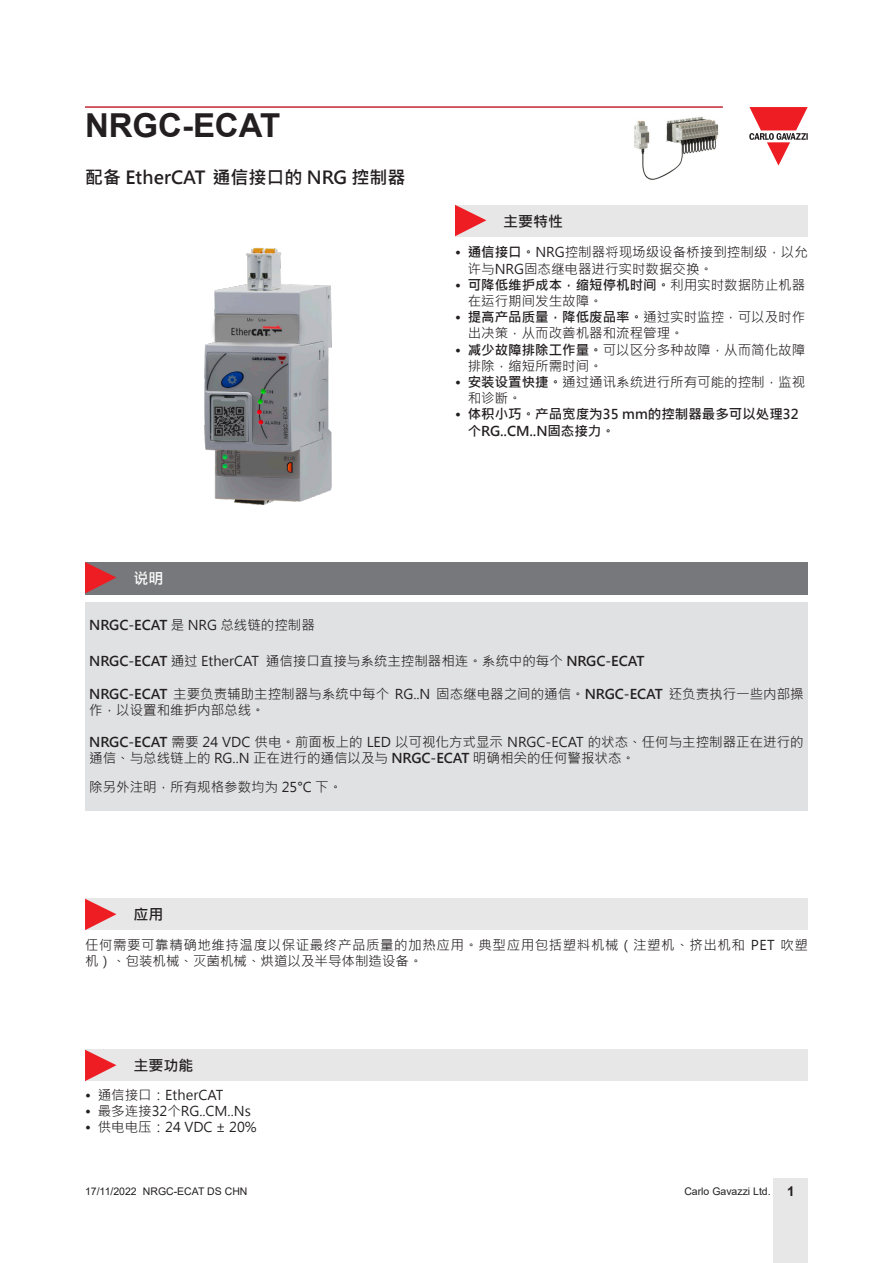
<style>
.page{position:relative;width:893px;height:1263px;background:#fff}
.page>*{position:absolute;margin:0;border:0;box-sizing:border-box;transform-origin:0 0}
.Titolo01_1PM{font:700 33px "Arial";color:#231f20}
.Titolo02{font:700 18px "Microsoft Jheng Hei";color:#231f20}
.Titolo03{font:700 15px "Microsoft Jheng Hei";color:#231f20}
.Titolo03-2{font:700 15px "Microsoft Jheng Hei";color:#fff}
.Testo{font:13.5px/16.2px "Microsoft Jheng Hei";color:#231f20}
.Testo-2{font:13.5px/16.2px "Microsoft Jheng Hei";letter-spacing:.04em;color:#231f20}
.t1{font:700 13.5px/16.2px "Microsoft Jheng Hei";color:#231f20}
.t2{font:10.5px "Arial";color:#231f20}
.s1{font-weight:700}
.s2{font-weight:700;font-size:13.5px}
</style>
<div class="page">
<hr style="left:85px;top:106px;width:638px;height:2px;background:#c42633">
<div style="left:774px;top:1178px;width:34px;height:85px;background:#e7e7e8"></div>
<svg style="left:749px;top:107px;width:59px;height:59px"></svg>
<div style="left:455px;top:205px;width:353px;height:31px;background:#e7e7e8"></div>
<svg style="left:455px;top:205px;width:31px;height:31px"></svg>
<div style="left:85px;top:562px;width:723px;height:32px;background:#77787b"></div>
<svg style="left:85px;top:562px;width:31px;height:31px"></svg>
<div style="left:85px;top:602px;width:723px;height:208px;background:#e0e1e2"></div>
<img style="left:204px;top:248px;width:128px;height:257px">
<div style="left:85px;top:899px;width:723px;height:31px;background:#e7e7e8"></div>
<svg style="left:85px;top:899px;width:31px;height:31px"></svg>
<div style="left:85px;top:1050px;width:723px;height:31px;background:#e7e7e8"></div>
<svg style="left:85px;top:1050px;width:31px;height:31px"></svg>
<img style="left:634px;top:116px;width:85px;height:64px">
<p class="Titolo01_1PM" style="left:85px;top:102px;width:197px">NRGC-ECAT</p>
<p class="Titolo02" style="left:85px;top:167px;width:322px">配备 EtherCAT 通信接口的 NRG 控制器</p>
<p class="Titolo03" style="left:503px;top:212px;width:61px">主要特性</p>
<p class="Testo" style="left:468px;top:244px;width:342px;text-indent:-13px"><span class="s1">• 通信接口。</span>NRG控制器将现场级设备桥接到控制级，以允许与NRG固态继电器进行实时数据交换。</p>
<p class="Testo" style="left:468px;top:277px;width:339px;text-indent:-13px"><span class="s1">• 可降低维护成本，缩短停机时间。</span>利用实时数据防止机器在运行期间发生故障。</p>
<p class="Testo" style="left:468px;top:309px;width:339px;text-indent:-13px"><span class="s1">• 提高产品质量，降低废品率。</span>通过实时监控，可以及时作出决策，从而改善机器和流程管理。</p>
<p class="Testo" style="left:468px;top:342px;width:339px;text-indent:-13px"><span class="s1">• 减少故障排除工作量。</span>可以区分多种故障，从而简化故障排除，缩短所需时间。</p>
<p class="Testo" style="left:468px;top:374px;width:339px;text-indent:-13px"><span class="s1">• 安装设置快捷。</span>通过通讯系统进行所有可能的控制，监视和诊断。</p>
<p class="t1" style="left:468px;top:406px;width:333px;text-indent:-13px">• 体积小巧。产品宽度为35 mm的控制器最多可以处理32个RG..CM..N固态接力。</p>
<p class="Titolo03-2" style="left:133px;top:569px;width:31px">说明</p>
<p class="Testo" style="left:89px;top:617px;width:227px"><span class="s1">NRGC-ECAT</span> 是 NRG 总线链的控制器</p>
<p class="Testo" style="left:89px;top:653px;width:557px"><span class="s1">NRGC-ECAT</span> 通过 EtherCAT 通信接口直接与系统主控制器相连。系统中的每个 <span class="s1">NRGC-ECAT</span></p>
<p class="Testo" style="left:89px;top:686px;width:716px"><span class="s1">NRGC-ECAT</span> 主要负责辅助主控制器与系统中每个 RG..N 固态继电器之间的通信。<span class="s1">NRGC-ECAT</span> 还负责执行一些内部操作，以设置和维护内部总线。</p>
<p class="Testo" style="left:89px;top:734px;width:716px"><span class="s1">NRGC-ECAT</span> 需要 24 VDC 供电。前面板上的 LED 以可视化方式显示 NRGC-ECAT 的状态、任何与主控制器正在进行的通信、与总线链上的 RG..N 正在进行的通信以及与 <span class="s1">NRGC-ECAT</span> 明确相关的任何警报状态。</p>
<p class="Testo" style="left:89px;top:779px;width:254px">除另外注明，所有规格参数均为 25°C 下。</p>
<p class="Titolo03" style="left:133px;top:905px;width:31px">应用</p>
<p class="Testo-2" style="left:85px;top:936px;width:724px">任何需要可靠精确地维持温度以保证最终产品质量的加热应用。典型应用包括塑料机械（注塑机、挤出机和 PET 吹塑机）、包装机械、灭菌机械、烘道以及半导体制造设备。</p>
<p class="Titolo03" style="left:133px;top:1056px;width:62px">主要功能</p>
<p class="Testo" style="left:85px;top:1086px;width:140px">• 通信接口：EtherCAT</p>
<p class="Testo" style="left:85px;top:1103px;width:167px">• 最多连接32个RG..CM..Ns</p>
<p class="Testo" style="left:85px;top:1119px;width:173px">• 供电电压：24 VDC ± 20%</p>
<p class="t2" style="left:85px;top:1183px;width:164px">17/11/2022 NRGC-ECAT DS CHN</p>
<p class="t2" style="left:684px;top:1183px;width:112px">Carlo Gavazzi Ltd. <span class="s2">1</span></p>
</div>
